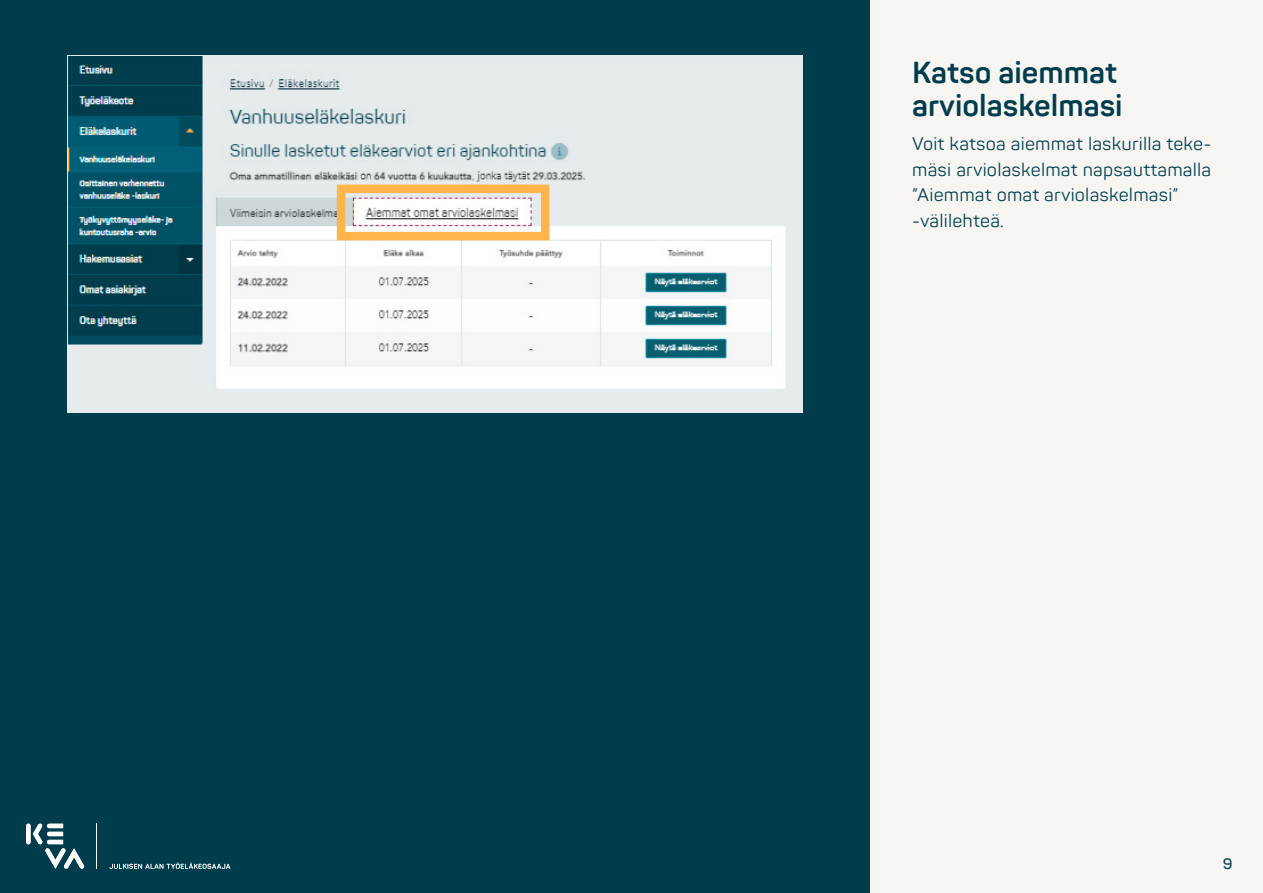
<style>
.page{position:relative;width:1263px;height:893px;background:#fff}
.page>*{position:absolute;margin:0;border:0;box-sizing:border-box;transform-origin:0 0}
.t1{font:700 30px/33px "Panton";color:#003d4c}
.Leipis{font:18px/25.5px "Panton";letter-spacing:.01em;color:#003d4c}
.t2{font:600 15px "Panton";color:#003d4c}
</style>
<div class="page">
<div style="left:848px;top:0;width:415px;height:893px;background:#f6f5f2"></div>
<div style="left:0;top:0;width:869px;height:893px;background:#003d4c"></div>
<img style="left:69px;top:57px;width:732px;height:354px">
<div style="left:337px;top:185px;width:212px;height:55px;border:9px solid #ffb549"></div>
<svg style="left:26px;top:823px;width:58px;height:46px"></svg>
<svg style="left:109px;top:863px;width:121px;height:6px"></svg>
<hr style="left:97px;top:824px;width:1px;height:45px;background:#fff">
<h2 class="t1" style="left:912px;top:56px;width:212px">Katso aiemmat arviolaskelmasi</h2>
<p class="Leipis" style="left:912px;top:131px;width:301px">Voit katsoa aiemmat laskurilla teke&shy;mäsi arviolaskelmat napsauttamalla ”Aiemmat omat arviolaskelmasi” -välilehteä.</p>
<p class="t2" style="left:1223px;top:854px;width:11px">9</p>
</div>
